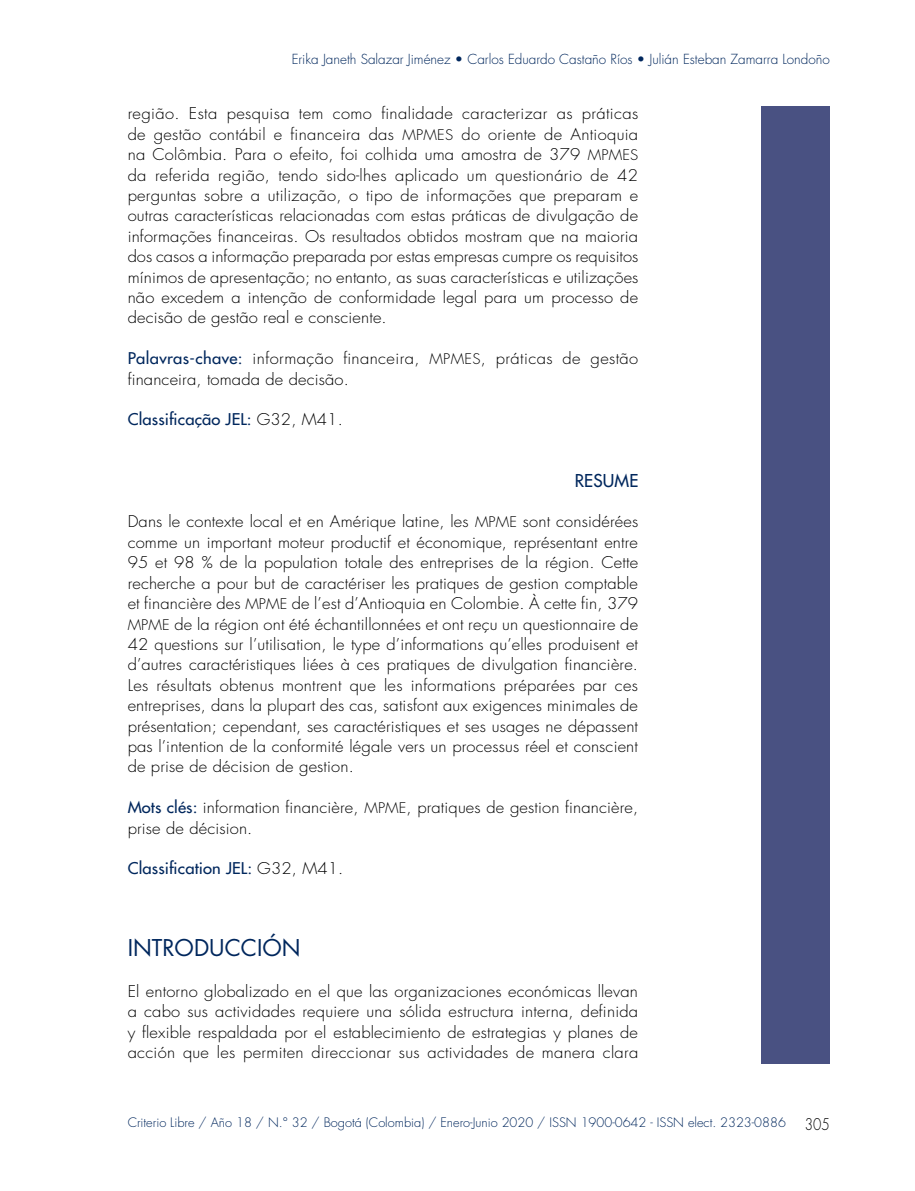
<style>
.page{position:relative;width:915px;height:1191px;background:#fff}
.page>*{position:absolute;margin:0;border:0;box-sizing:border-box;transform-origin:0 0}
._3-num13{font:22.5px "Futura Std";color:#00275d}
._3-num0{font:500 17.25px "Futura Std";letter-spacing:.01em;color:#00275d}
.t1{font:300 15.75px/20.4px "Futura Std";letter-spacing:.01em;color:#000;text-align:justify;scale:1.05 1}
.t2{font:500 15.75px "Futura Std";letter-spacing:.01em;color:#00275d;scale:1.05 1}
._0-1cabezote_sup{font:300 13.5px "Futura Std";color:#00275d}
.t3{font:300 12.75px "Futura Std";color:#00275d}
.s1{font-size:14.25px}
.s2{font-weight:500;color:#00275d}
.s3{font-weight:300;color:#000}
.s4{font-size:15.75px;color:#000}
</style>
<div class="page">
<div style="left:761px;top:106px;width:68px;height:957px;background:#495182"></div>
<p class="_0-1cabezote_sup" style="left:291px;top:51px;width:539px">Erika Janeth Salazar Jiménez • Carlos Eduardo Castaño Ríos • Julián Esteban Zamarra Londoño</p>
<p class="t1" style="left:128px;top:104px;width:488px">região. Esta pesquisa tem como finalidade caracterizar as práticas de gestão contábil e financeira das <span class="s1">MPMES</span> do oriente de Antioquia na Colômbia. Para o efeito, foi colhida uma amostra de 379 <span class="s1">MPMES </span>da referida região, tendo sido-lhes aplicado um questionário de 42 perguntas sobre a utilização, o tipo de informações que preparam e outras características relacionadas com estas práticas de divulgação de informações financeiras. Os resultados obtidos mostram que na maioria dos casos a informação preparada por estas empresas cumpre os requisitos mínimos de apresentação; no entanto, as suas características e utilizações não excedem a intenção de conformidade legal para um processo de decisão de gestão real e consciente.</p>
<p class="t1" style="left:128px;top:349px;width:487px"><span class="s2">Palavras-chave:</span> informação financeira, <span class="s1">MPMES</span>, práticas de gestão financeira, tomada de decisão.</p>
<p class="t2" style="left:128px;top:410px;width:206px">Classificação JEL: <span class="s3">G32, M41.</span></p>
<p class="_3-num0" style="left:574px;top:469px;width:65px">RESUME</p>
<p class="t1" style="left:128px;top:512px;width:487px">Dans le contexte local et en Amérique latine, les <span class="s1">MPME</span> sont considérées comme un important moteur productif et économique, représentant entre 95 et 98 % de la population totale des entreprises de la région. Cette recherche a pour but de caractériser les pratiques de gestion comptable et financière des <span class="s1">MPME</span> de l’est d’Antioquia en Colombie. À cette fin, 379<br><span class="s1">MPME</span> de la région ont été échantillonnées et ont reçu un questionnaire de 42 questions sur l’utilisation, le type d’informations qu’elles produisent et d’autres caractéristiques liées à ces pratiques de divulgation financière.<br>Les résultats obtenus montrent que les informations préparées par ces entreprises, dans la plupart des cas, satisfont aux exigences minimales de présentation; cependant, ses caractéristiques et ses usages ne dépassent pas l’intention de la conformité légale vers un processus réel et conscient de prise de décision de gestion.</p>
<p class="t1" style="left:128px;top:797px;width:487px"><span class="s2">Mots clés:</span> information financière, <span class="s1">MPME</span>, pratiques de gestion financière, prise de décision.</p>
<p class="t2" style="left:128px;top:858px;width:207px">Classification JEL: <span class="s3">G32, M41.</span></p>
<p class="_3-num13" style="left:128px;top:933px;width:174px">INTRODUCCIÓN</p>
<p class="t1" style="left:128px;top:981px;width:487px">El entorno globalizado en el que las organizaciones económicas llevan a cabo sus actividades requiere una sólida estructura interna, definida y flexible respaldada por el establecimiento de estrategias y planes de acción que les permiten direccionar sus actividades de manera clara</p>
<p class="t3" style="left:128px;top:1114px;width:703px">Criterio Libre / Año 18 / N.° 32 / Bogotá (Colombia) / Enero-Junio 2020 / ISSN 1900-0642 - ISSN elect. 2323-0886 <span class="s4">305</span></p>
</div>
